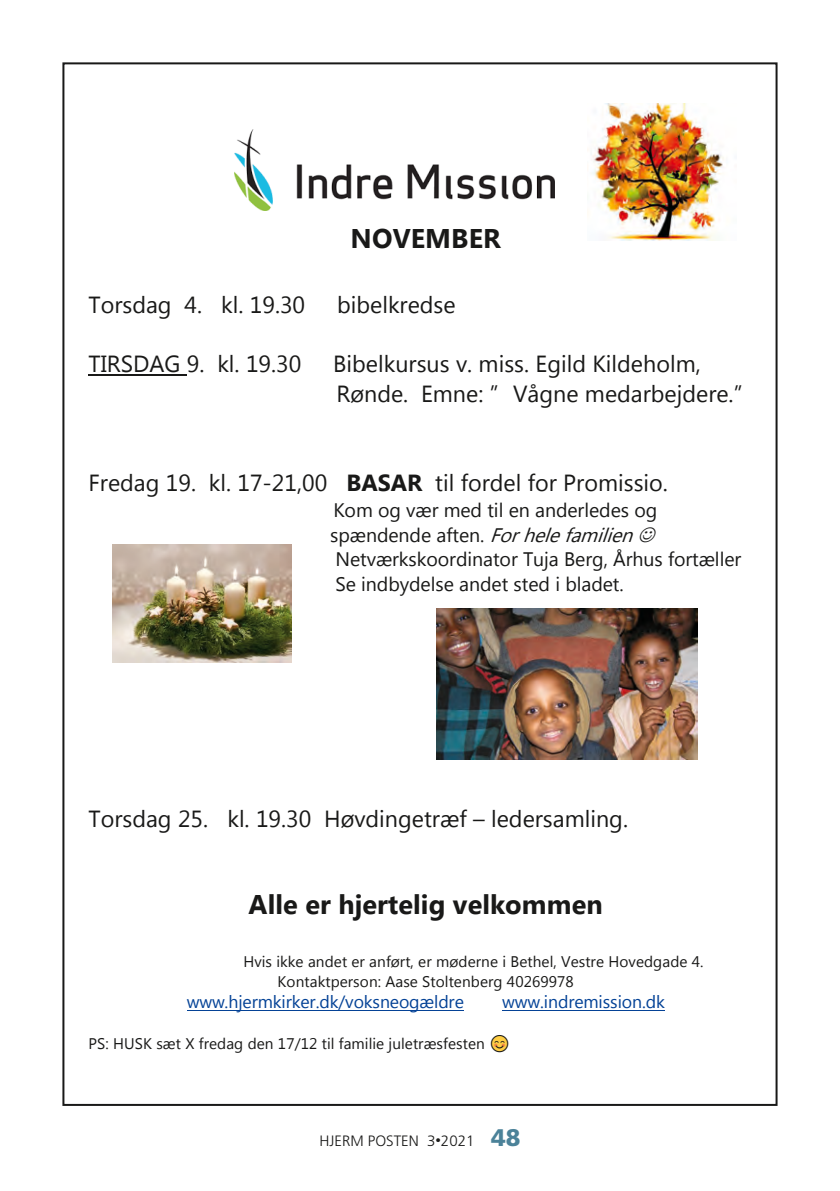
<style>
.page{position:relative;width:840px;height:1191px;background:#fff}
.page>*{position:absolute;margin:0;border:0;box-sizing:border-box;transform-origin:0 0}
.t1{font:700 27px "Microsoft Tai Le";letter-spacing:.005em;color:#191918}
.t2{font:23.2px/29.8px "Microsoft Tai Le";color:#191918}
.t3{font:19.6px/24.6px "Microsoft Tai Le";letter-spacing:-.005em;color:#191918}
.t4{font:17.6px "Microsoft Tai Le";letter-spacing:-.005em;color:#044296}
.t5{font:15.4px/19.6px "Microsoft Tai Le";letter-spacing:.005em;color:#191918}
.t6{font:300 15px "Frutiger LT Std";color:#191918}
.s1{font-weight:700}
.s2{font-style:italic}
.s3{font-size:11px}
.s4{font-weight:900;font-size:24px;color:#4b8299}
</style>
<div class="page">
<hr style="left:88px;top:374px;width:99px;height:2px;background:#191918">
<hr style="left:187px;top:1009px;width:276px;height:1px;background:#044296">
<hr style="left:502px;top:1009px;width:162px;height:1px;background:#044296">
<img style="left:436px;top:608px;width:261px;height:151px">
<img style="left:113px;top:544px;width:178px;height:119px">
<img style="left:234px;top:130px;width:320px;height:81px">
<img style="left:587px;top:104px;width:137px;height:136px">
<p class="t1" style="left:350px;top:223px;width:152px">NOVEMBER</p>
<p class="t2" style="left:88px;top:292px;width:218px">Torsdag 4. kl. 19.30</p>
<p class="t2" style="left:337px;top:292px;width:120px">bibelkredse</p>
<p class="t2" style="left:88px;top:351px;width:214px">TIRSDAG 9. kl. 19.30</p>
<p class="t2" style="left:333px;top:351px;width:425px">Bibelkursus v. miss. Egild Kildeholm,<br>Rønde. Emne: ”Vågne medarbejdere.”</p>
<p class="t2" style="left:88px;top:469px;width:580px">Fredag 19. kl. 17-21,00 <span class="s1">BASAR</span> til fordel for Promissio.</p>
<p class="t3" style="left:330px;top:499px;width:412px">Kom og vær med til en anderledes og spændende aften. <span class="s2">Forhelefamilien </span>Netværkskoordinator Tuja Berg, Århus fortæller Se indbydelse andet sted i bladet.</p>
<p class="t2" style="left:88px;top:805px;width:540px">Torsdag 25. kl. 19.30 Høvdingetræf – ledersamling.</p>
<p class="t1" style="left:248px;top:888px;width:355px">Alle er hjertelig velkommen</p>
<p class="t5" style="left:277px;top:953px;width:427px;text-indent:-34px">Hvis ikke andet er anført, er møderne i Bethel, Vestre Hovedgade 4.<br>Kontaktperson: Aase Stoltenberg 40269978</p>
<p class="t4" style="left:187px;top:992px;width:278px">www.hjermkirker.dk/voksneogældre</p>
<p class="t4" style="left:502px;top:992px;width:164px">www.indremission.dk</p>
<p class="t5" style="left:88px;top:1034px;width:397px">PS: HUSK sæt X fredag den 17/12 til familie juletræsfesten</p>
<p class="t6" style="left:319px;top:1132px;width:202px">HJERM POSTEN 3<span class="s3">•</span>2021 <span class="s4">48</span></p>
</div>
